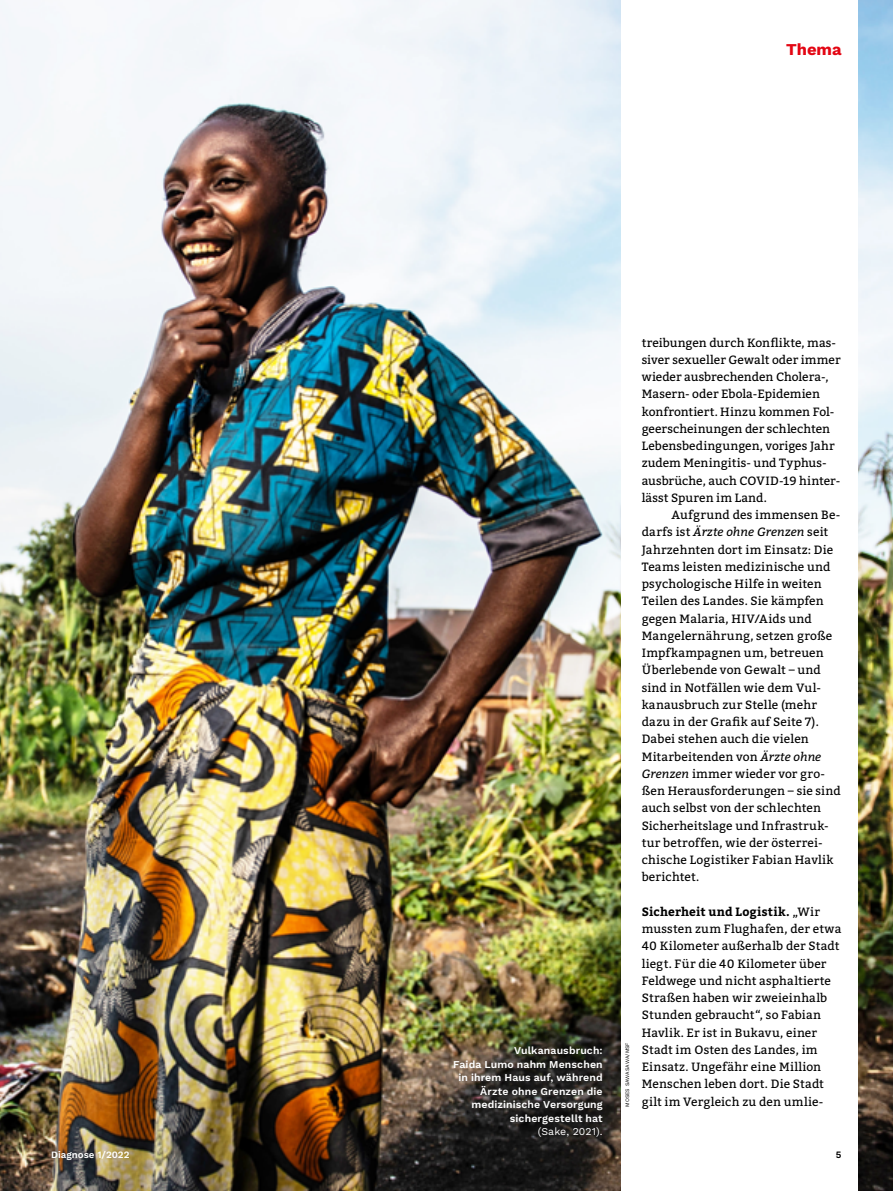
<style>
.page{position:relative;width:893px;height:1191px;background:#fff}
.page>*{position:absolute;margin:0;border:0;box-sizing:border-box;transform-origin:0 0}
.t1{font:700 16.5px "Work Sans";color:#e30613}
.t2{font:12px/17.2px "Bitter";letter-spacing:.01em;color:#000}
.t3{font:600 10.5px/13.5px "Work Sans";letter-spacing:.01em;color:#fff;text-align:right}
.t4{font:10.5px "Work Sans";letter-spacing:.02em;color:#fff}
.t5{font:600 9.75px "Work Sans";color:#fff}
.t6{font:600 9.75px "Work Sans";color:#000}
.t7{font:5.25px "Work Sans";color:#000}
.s1{font-style:italic}
.s2{font-weight:700}
</style>
<div class="page">
<img style="left:0;top:0;width:621px;height:1191px">
<img style="left:859px;top:0;width:34px;height:1191px">
<h1 class="t1" style="left:786px;top:40px;width:57px">Thema</h1>
<p class="t3" style="left:453px;top:1044px;width:151px">Vulkanausbruch:<br>Faida Lumo nahm Menschen in ihrem Haus auf, während<br>Ärzte ohne Grenzen die medizinische Versorgung sichergestellt hat</p>
<p class="t4" style="left:538px;top:1125px;width:66px">(Sake, 2021).</p>
<p class="t7" style="left:624px;top:1106px;width:66px;rotate:-90deg">MOSES SAWASAWA/MSF</p>
<p class="t2" style="left:642px;top:334px;width:200px">treibungen durch Konflikte, mas&shy;siver sexueller Gewalt oder immer wieder ausbrechenden Cholera-,<br>Masern- oder Ebola-Epidemien konfrontiert. Hinzu kommen Fol&shy;geerscheinungen der schlechten<br>Lebensbedingungen, voriges Jahr zudem Meningitis- und Typhus&shy;ausbrüche, auch COVID-19 hinter&shy;lässt Spuren im Land.</p>
<p class="t2" style="left:642px;top:506px;width:201px;text-indent:30px">Aufgrund des immensen Be&shy;darfs ist <span class="s1">Ärzte ohne Grenzen</span> seit<br>Jahrzehnten dort im Einsatz: Die<br>Teams leisten medizinische und psychologische Hilfe in weiten<br>Teilen des Landes. Sie kämpfen gegen Malaria, HIV/Aids und<br>Mangelernährung, setzen große<br>Impfkampagnen um, betreuen<br>Überlebende von Gewalt – und sind in Notfällen wie dem Vul&shy;kanausbruch zur Stelle (mehr dazu in der Grafik auf Seite 7).<br>Dabei stehen auch die vielen<br>Mitarbeitenden von <span class="s1">Ärzte ohne<br>Grenzen</span> immer wieder vor gro&shy;ßen Herausforderungen – sie sind auch selbst von der schlechten<br>Sicherheitslage und Infrastruk&shy;tur betroffen, wie der österrei&shy;chische Logistiker Fabian Havlik berichtet.</p>
<p class="t2" style="left:642px;top:903px;width:201px"><span class="s2">Sicherheit und Logistik.</span> „Wir mussten zum Flughafen, der etwa<br>40 Kilometer außerhalb der Stadt liegt. Für die 40 Kilometer über<br>Feldwege und nicht asphaltierte<br>Straßen haben wir zweieinhalb<br>Stunden gebraucht“, so Fabian<br>Havlik. Er ist in Bukavu, einer<br>Stadt im Osten des Landes, im<br>Einsatz. Ungefähr eine Million<br>Menschen leben dort. Die Stadt gilt im Vergleich zu den umlie-</p>
<p class="t5" style="left:51px;top:1148px;width:80px">Diagnose 1/2022</p>
<p class="t6" style="left:836px;top:1148px;width:7px">5</p>
</div>
